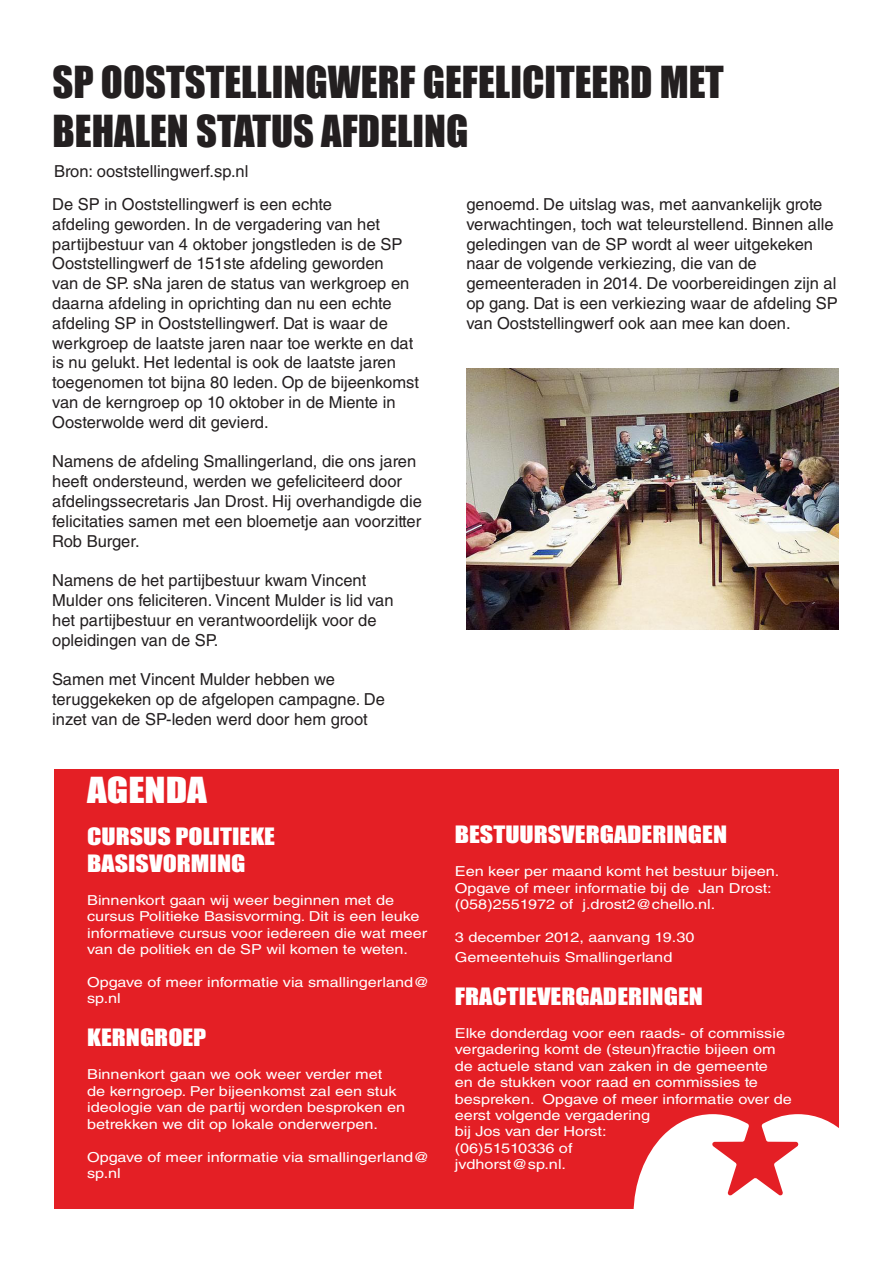
<style>
.page{position:relative;width:893px;height:1263px;background:#fff}
.page>*{position:absolute;margin:0;border:0;box-sizing:border-box;transform-origin:0 0}
.t1{font:40.5px/48.6px "Impact";color:#231f20}
.t2{font:33px "Impact";color:#fff;scale:1.18 1}
.t3{font:21.9px/26.4px "Impact";color:#fff;scale:1.18 1}
.t4{font:16.5px/19.8px "Helvetica LT Std";color:#231f20}
.t5{font:13.65px/16.5px "Helvetica LT Std";color:#fff;scale:1.18 1}
</style>
<div class="page">
<div style="left:54px;top:770px;width:784px;height:439px;background:#e41f25"></div>
<svg style="left:634px;top:1114px;width:205px;height:95px"></svg>
<img style="left:466px;top:369px;width:373px;height:261px">
<p class="t1" style="left:52px;top:57px;width:673px">SP OOSTSTELLINGWERF GEFELICITEERD MET<br>BEHALEN STATUS AFDELING</p>
<p class="t4" style="left:54px;top:161px;width:196px">Bron: ooststellingwerf.sp.nl</p>
<p class="t4" style="left:52px;top:194px;width:368px">De SP in Ooststellingwerf is een echte<br>afdeling geworden. In de vergadering van het partijbestuur van 4 oktober jongstleden is de SP Ooststellingwerf de 151ste afdeling geworden<br>van de SP. sNa jaren de status van werkgroep en daarna afdeling in oprichting dan nu een echte afdeling SP in Ooststellingwerf. Dat is waar de werkgroep de laatste jaren naar toe werkte en dat is nu gelukt. Het ledental is ook de laatste jaren toegenomen tot bijna 80 leden. Op de bijeenkomst van de kerngroep op 10 oktober in de Miente in Oosterwolde werd dit gevierd.</p>
<p class="t4" style="left:52px;top:452px;width:371px">Namens de afdeling Smallingerland, die ons jaren heeft ondersteund, werden we gefeliciteerd door afdelingssecretaris Jan Drost. Hij overhandigde die felicitaties samen met een bloemetje aan voorzitter Rob Burger.</p>
<p class="t4" style="left:52px;top:570px;width:343px">Namens de het partijbestuur kwam Vincent Mulder ons feliciteren. Vincent Mulder is lid van het partijbestuur en verantwoordelijk voor de opleidingen van de SP.</p>
<p class="t4" style="left:52px;top:669px;width:334px">Samen met Vincent Mulder hebben we teruggekeken op de afgelopen campagne. De inzet van de SP-leden werd door hem groot</p>
<p class="t2" style="left:87px;top:764px;width:103px">AGENDA</p>
<p class="t3" style="left:87px;top:823px;width:161px">CURSUS POLITIEKE<br>BASISVORMING</p>
<p class="t5" style="left:87px;top:891px;width:290px">Binnenkort gaan wij weer beginnen met de cursus Politieke Basisvorming. Dit is een leuke informatieve cursus voor iedereen die wat meer van de politiek en de SP wil komen te weten.</p>
<p class="t5" style="left:87px;top:974px;width:292px">Opgave of meer informatie via smallingerland@ sp.nl</p>
<p class="t3" style="left:87px;top:1024px;width:103px">KERNGROEP</p>
<p class="t5" style="left:87px;top:1066px;width:271px">Binnenkort gaan we ook weer verder met<br>de kerngroep. Per bijeenkomst zal een stuk ideologie van de partij worden besproken en betrekken we dit op lokale onderwerpen.</p>
<p class="t5" style="left:87px;top:1148px;width:292px">Opgave of meer informatie via smallingerland@ sp.nl</p>
<p class="t4" style="left:466px;top:194px;width:373px">genoemd. De uitslag was, met aanvankelijk grote verwachtingen, toch wat teleurstellend. Binnen alle geledingen van de SP wordt al weer uitgekeken naar de volgende verkiezing, die van de gemeenteraden in 2014. De voorbereidingen zijn al op gang. Dat is een verkiezing waar de afdeling SP van Ooststellingwerf ook aan mee kan doen.</p>
<p class="t3" style="left:455px;top:821px;width:232px">BESTUURSVERGADERINGEN</p>
<p class="t5" style="left:455px;top:863px;width:276px">Een keer per maand komt het bestuur bijeen.<br>Opgave of meer informatie bij de Jan Drost: (058)2551972 of j.drost2@chello.nl.</p>
<p class="t5" style="left:455px;top:929px;width:205px">3 december 2012, aanvang 19.30</p>
<p class="t5" style="left:455px;top:949px;width:186px">Gemeentehuis Smallingerland</p>
<p class="t3" style="left:455px;top:982px;width:212px">FRACTIEVERGADERINGEN</p>
<p class="t5" style="left:455px;top:1024px;width:287px">Elke donderdag voor een raads- of commissie vergadering komt de (steun)fractie bijeen om de actuele stand van zaken in de gemeente<br>en de stukken voor raad en commissies te bespreken. Opgave of meer informatie over de eerst volgende vergadering<br>bij Jos van der Horst:<br>(06)51510336 of<br>jvdhorst@sp.nl.</p>
</div>
